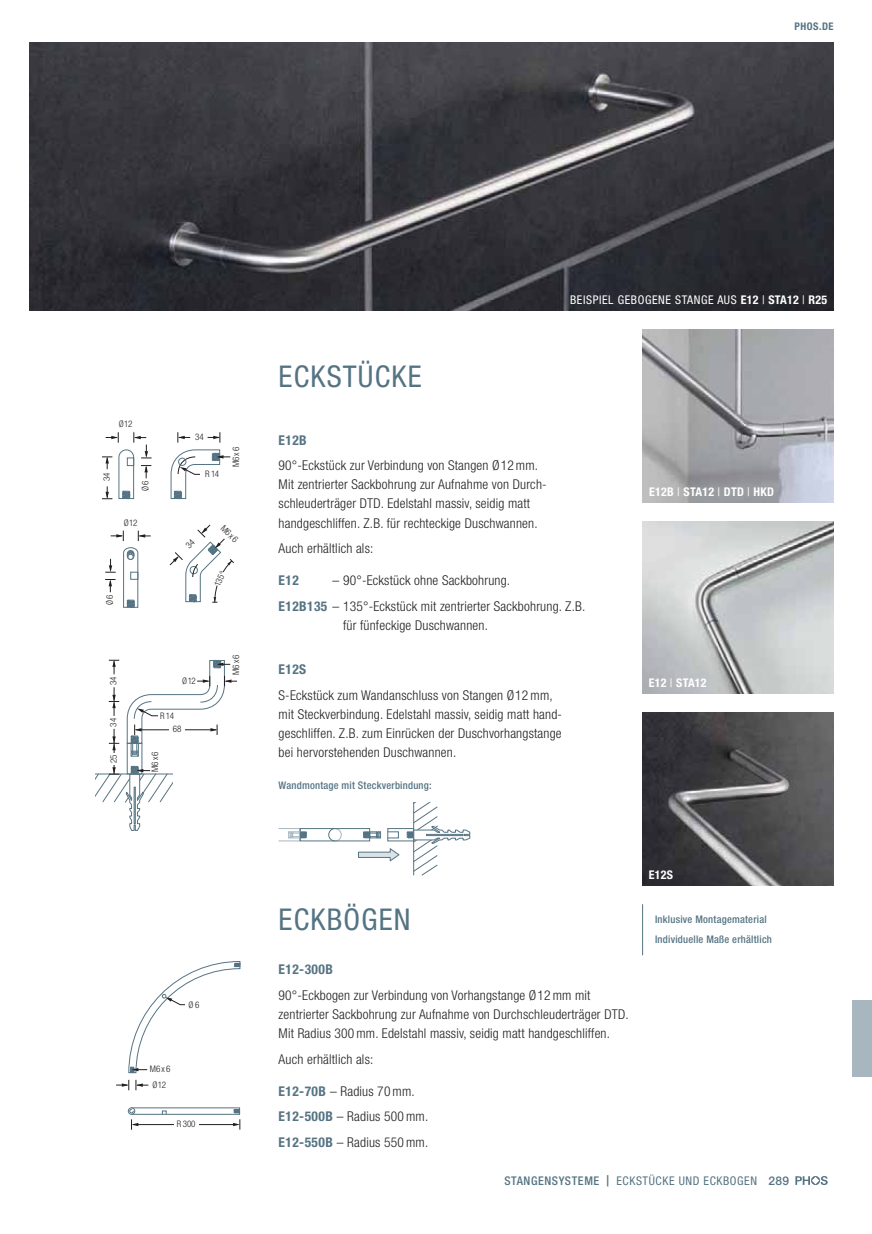
<style>
.page{position:relative;width:872px;height:1234px;background:#fff}
.page>*{position:absolute;margin:0;border:0;box-sizing:border-box;transform-origin:0 0}
.t1{font:condensed 30px "Helvetica Neue LT Std";letter-spacing:.04em;color:#557483}
.t2{font:300 condensed 13.5px/19.2px "Helvetica Neue LT Std";letter-spacing:.015em;color:#231f20}
.t3{font:700 condensed 13.5px "Helvetica Neue LT Std";letter-spacing:.03em;color:#557483}
.t4{font:condensed 12px "Helvetica Neue LT Std";letter-spacing:.05em;color:#fff}
.t5{font:condensed 12px "Helvetica Neue LT Std";letter-spacing:.05em;color:#557483}
.t6{font:700 condensed 12px "Helvetica Neue LT Std";letter-spacing:.02em;color:#fff}
.t7{font:500 12px "Helvetica Neue LT Std";color:#557483}
.t8{font:500 condensed 10.5px/19.2px "Helvetica Neue LT Std";letter-spacing:.02em;color:#557483}
.t9{font:700 condensed 10.5px "Helvetica Neue LT Std";letter-spacing:.05em;color:#557483}
.t10{font:300 condensed 9px "Helvetica Neue LT Std";color:#231f20}
.s1{font-weight:700}
.s2{font-weight:700;color:#557483}
.s3{font-weight:400}
.s4{font-weight:500}
.s5{font-weight:500;font-stretch:normal;font-size:11.25px}
</style>
<div class="page">
<img style="left:642px;top:712px;width:191px;height:172px">
<img style="left:642px;top:330px;width:191px;height:172px">
<img style="left:642px;top:521px;width:191px;height:172px">
<img style="left:30px;top:43px;width:803px;height:267px">
<svg style="left:170px;top:449px;width:60px;height:50px"></svg>
<svg style="left:178px;top:432px;width:12px;height:10px"></svg>
<svg style="left:208px;top:432px;width:13px;height:10px"></svg>
<div style="left:199px;top:471px;width:23px;height:9px;background:#fff"></div>
<svg style="left:102px;top:432px;width:49px;height:67px"></svg>
<div style="left:103px;top:471px;width:8px;height:13px;background:#fff"></div>
<div style="left:123px;top:565px;width:15px;height:42px;border:1px solid #557483"></div>
<div style="left:130px;top:572px;width:8px;height:7px;border:1px solid #557483"></div>
<svg style="left:126px;top:599px;width:9px;height:9px"></svg>
<svg style="left:123px;top:547px;width:16px;height:19px"></svg>
<svg style="left:138px;top:530px;width:13px;height:11px"></svg>
<svg style="left:111px;top:530px;width:13px;height:11px"></svg>
<svg style="left:105px;top:558px;width:11px;height:15px"></svg>
<svg style="left:105px;top:579px;width:11px;height:13px"></svg>
<svg style="left:136px;top:1079px;width:12px;height:10px"></svg>
<svg style="left:116px;top:1079px;width:13px;height:10px"></svg>
<svg style="left:128px;top:961px;width:113px;height:112px"></svg>
<div style="left:185px;top:1000px;width:16px;height:9px;background:#fff"></div>
<hr style="left:133px;top:1123px;width:101px;height:1px;background:#231f20">
<svg style="left:131px;top:1119px;width:7px;height:10px"></svg>
<div style="left:174px;top:1120px;width:24px;height:9px;background:#fff"></div>
<svg style="left:233px;top:1108px;width:8px;height:21px"></svg>
<div style="left:128px;top:1107px;width:7px;height:7px;border:1px solid #557483;border-radius:50%"></div>
<div style="left:127px;top:742px;width:15px;height:32px;border:1px solid #557483"></div>
<svg style="left:109px;top:728px;width:10px;height:24px"></svg>
<svg style="left:109px;top:687px;width:10px;height:28px"></svg>
<svg style="left:109px;top:660px;width:10px;height:14px"></svg>
<svg style="left:95px;top:762px;width:78px;height:68px"></svg>
<div style="left:134px;top:786px;width:1px;height:37px;border:1px solid #557483"></div>
<svg style="left:126px;top:659px;width:111px;height:97px"></svg>
<hr style="left:185px;top:729px;width:31px;height:1px;background:#231f20">
<div style="left:169px;top:725px;width:13px;height:9px;background:#fff"></div>
<div style="left:158px;top:712px;width:16px;height:9px;background:#fff"></div>
<div style="left:278px;top:828px;width:22px;height:13px;border:1px solid #a7b6bf"></div>
<div style="left:387px;top:828px;width:27px;height:13px;border:1px solid #557483"></div>
<div style="left:300px;top:828px;width:35px;height:13px;border:1px solid #557483"></div>
<svg style="left:328px;top:828px;width:53px;height:13px"></svg>
<svg style="left:407px;top:802px;width:63px;height:73px"></svg>
<div style="left:426px;top:834px;width:37px;height:1px;border:1px solid #557483"></div>
<div style="left:387px;top:831px;width:11px;height:7px;border:1px solid #557483"></div>
<svg style="left:358px;top:848px;width:41px;height:13px"></svg>
<svg style="left:288px;top:830px;width:19px;height:8px"></svg>
<hr style="left:642px;top:904px;width:1px;height:51px;background:#557483">
<svg style="left:795px;top:1176px;width:32px;height:8px"></svg>
<div style="left:853px;top:999px;width:19px;height:77px;background:#a7b6bf"></div>
<svg style="left:169px;top:524px;width:65px;height:79px"></svg>
<p class="t9" style="left:794px;top:20px;width:41px">PHOS.DE</p>
<p class="t10" style="left:119px;top:420px;width:15px">Ø 12</p>
<p class="t10" style="left:103px;top:481px;width:10px;rotate:-90deg">34</p>
<p class="t10" style="left:142px;top:491px;width:12px;rotate:-90deg">Ø 6</p>
<p class="t10" style="left:124px;top:519px;width:15px">Ø 12</p>
<p class="t10" style="left:106px;top:605px;width:12px;rotate:-90deg">Ø 6</p>
<p class="t10" style="left:195px;top:433px;width:10px">34</p>
<p class="t10" style="left:205px;top:471px;width:16px">R 14</p>
<p class="t10" style="left:233px;top:467px;width:22px;rotate:-90deg">M6 x 6</p>
<p class="t10" style="left:224px;top:524px;width:22px;rotate:45deg">M6 x 6</p>
<p class="t10" style="left:233px;top:674px;width:22px;rotate:-90deg">M6 x 6</p>
<p class="t10" style="left:110px;top:684px;width:10px;rotate:-90deg">34</p>
<p class="t10" style="left:182px;top:677px;width:15px">Ø 12</p>
<p class="t10" style="left:110px;top:726px;width:10px;rotate:-90deg">34</p>
<p class="t10" style="left:110px;top:762px;width:10px;rotate:-90deg">25</p>
<p class="t10" style="left:160px;top:712px;width:15px">R 14</p>
<p class="t10" style="left:152px;top:771px;width:22px;rotate:-90deg">M6 x 6</p>
<p class="t10" style="left:173px;top:725px;width:10px">68</p>
<p class="t10" style="left:189px;top:1000px;width:12px">Ø 6</p>
<p class="t10" style="left:150px;top:1065px;width:22px">M6 x 6</p>
<p class="t10" style="left:152px;top:1081px;width:15px">Ø 12</p>
<p class="t10" style="left:177px;top:1120px;width:20px">R 300</p>
<h1 class="t1" style="left:279px;top:366px;width:144px">ECKSTÜCKE</h1>
<p class="t4" style="left:570px;top:295px;width:259px">BEISPIEL GEBOGENE STANGE AUS <span class="s1">E12</span> | <span class="s1">STA12</span> | <span class="s1">R25</span></p>
<p class="t3" style="left:279px;top:432px;width:30px">E12B</p>
<p class="t2" style="left:279px;top:457px;width:269px">90°-Eckstück zur Verbindung von Stangen Ø 12 mm.<br>Mit zentrierter Sackbohrung zur Aufnahme von Durch&shy;schleuderträger DTD. Edelstahl massiv, seidig matt handgeschliffen. Z.B. für rechteckige Duschwannen.</p>
<p class="t2" style="left:279px;top:540px;width:96px">Auch erhältlich als:</p>
<p class="t3" style="left:279px;top:572px;width:22px">E12</p>
<p class="t2" style="left:279px;top:569px;width:308px;line-height:25.5px;text-indent:54px">– 90°-Eckstück ohne Sackbohrung.<br><span class="s2">E12B135</span> – 135°-Eckstück mit zentrierter Sackbohrung. Z.B.</p>
<p class="t2" style="left:343px;top:617px;width:146px">für fünfeckige Duschwannen.</p>
<p class="t3" style="left:279px;top:661px;width:29px">E12S</p>
<p class="t2" style="left:279px;top:687px;width:285px">S-Eckstück zum Wandanschluss von Stangen Ø 12 mm, mit Steckverbindung. Edelstahl massiv, seidig matt hand&shy;geschliffen. Z.B. zum Einrücken der Duschvorhangstange bei hervorstehenden Duschwannen.</p>
<p class="t8" style="left:279px;top:777px;width:154px">Wandmontage mit Steckverbindung:</p>
<p class="t6" style="left:649px;top:484px;width:126px">E12B <span class="s3">|</span> STA12 <span class="s3">|</span> DTD <span class="s3">|</span> HKD</p>
<p class="t6" style="left:648px;top:676px;width:59px">E12 <span class="s3">|</span> STA12</p>
<h1 class="t1" style="left:279px;top:908px;width:133px">ECKBÖGEN</h1>
<p class="t3" style="left:279px;top:961px;width:56px">E12-300B</p>
<p class="t2" style="left:279px;top:986px;width:351px">90°-Eckbogen zur Verbindung von Vorhangstange Ø 12 mm mit zentrierter Sackbohrung zur Aufnahme von Durchschleuderträger DTD.<br>Mit Radius 300 mm. Edelstahl massiv, seidig matt handgeschliffen.</p>
<p class="t2" style="left:279px;top:1050px;width:96px">Auch erhältlich als:</p>
<p class="t2" style="left:279px;top:1079px;width:151px;line-height:25.5px"><span class="s2">E12-70B</span> – Radius 70 mm.<br><span class="s2">E12-500B</span> – Radius 500 mm.<br><span class="s2">E12-550B</span> – Radius 550 mm.</p>
<p class="t6" style="left:648px;top:867px;width:26px">E12S</p>
<p class="t8" style="left:655px;top:911px;width:118px">Inklusive Montagematerial<br>Individuelle Maße erhältlich</p>
<p class="t5" style="left:504px;top:1176px;width:254px"><span class="s4">STANGENSYSTEME</span> <span class="s5">|</span> ECKSTÜCKE UND ECKBOGEN</p>
<p class="t7" style="left:768px;top:1173px;width:22px">289</p>
</div>
